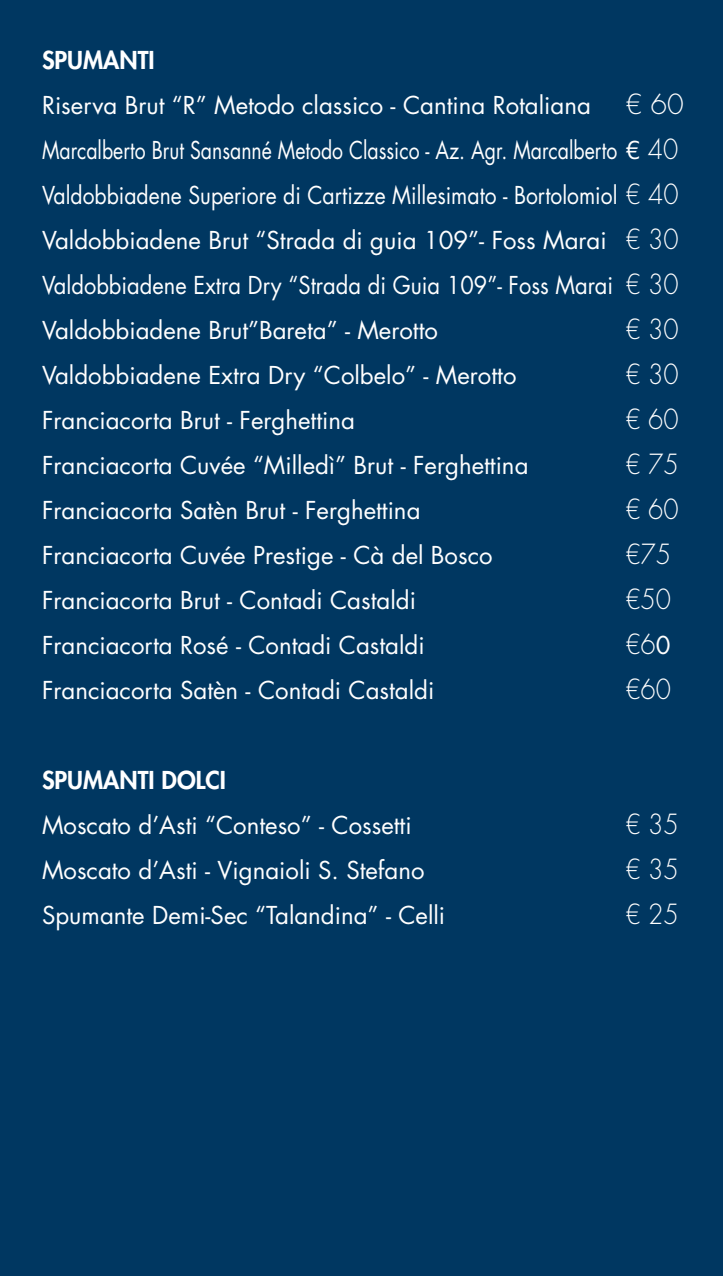
<style>
.page{position:relative;width:723px;height:1276px;background:#003761}
.page>*{position:absolute;margin:0;border:0;box-sizing:border-box;transform-origin:0 0}
.t1{font:300 27px "Futura Std";color:#fff;scale:.91 1}
.t2{font:300 27px "Futura Std";color:#fff}
.t3{font:24px "Futura Std";color:#fff}
.t4{font:24px/45px "Futura Std";color:#fff;text-align:justify;scale:.81 1}
.t5{font:800 24px "Futura Std";color:#fff}
.s1{font-weight:300;font-size:27px}
.s2{font-weight:400;font-size:24px}
</style>
<div class="page">
<p class="t5" style="left:42px;top:45px;width:114px">SPUMANTI</p>
<p class="t3" style="left:42px;top:90px;width:550px">Riserva Brut “R” Metodo classico - Cantina Rotaliana</p>
<p class="t2" style="left:625px;top:87px;width:60px">€ 60</p>
<p class="t4" style="left:42px;top:128px;width:787px">Marcalberto Brut Sansanné Metodo Classico - Az. Agr. Marcalberto € <span class="s1">40<br></span>Valdobbiadene Superiore di Cartizze Millesimato - Bortolomiol <span class="s1">€ 40<br></span>Valdobbiadene Brut “Strada di guia 109”- Foss Marai <span class="s1">€ 30<br></span>Valdobbiadene Extra Dry “Strada di Guia 109”- Foss Marai <span class="s1">€ 30<br></span>Valdobbiadene Brut”Bareta” - Merotto</p>
<p class="t1" style="left:625px;top:312px;width:60px">€ 30</p>
<p class="t3" style="left:42px;top:360px;width:476px">Valdobbiadene Extra Dry “Colbelo” - Merotto</p>
<p class="t1" style="left:625px;top:357px;width:60px">€ 30</p>
<p class="t3" style="left:42px;top:405px;width:314px">Franciacorta Brut - Ferghettina</p>
<p class="t1" style="left:625px;top:402px;width:60px">€ 60</p>
<p class="t3" style="left:42px;top:450px;width:488px">Franciacorta Cuvée “Milledì” Brut - Ferghettina</p>
<p class="t1" style="left:625px;top:447px;width:60px">€ 75</p>
<p class="t3" style="left:42px;top:495px;width:380px">Franciacorta Satèn Brut - Ferghettina</p>
<p class="t1" style="left:625px;top:492px;width:60px">€ 60</p>
<p class="t3" style="left:42px;top:540px;width:452px">Franciacorta Cuvée Prestige - Cà del Bosco</p>
<p class="t1" style="left:625px;top:537px;width:52px">€75</p>
<p class="t3" style="left:42px;top:585px;width:375px">Franciacorta Brut - Contadi Castaldi</p>
<p class="t1" style="left:625px;top:582px;width:52px">€50</p>
<p class="t3" style="left:42px;top:630px;width:384px">Franciacorta Rosé - Contadi Castaldi</p>
<p class="t1" style="left:625px;top:627px;width:51px">€6<span class="s2">0</span></p>
<p class="t3" style="left:42px;top:675px;width:394px">Franciacorta Satèn - Contadi Castaldi</p>
<p class="t1" style="left:625px;top:672px;width:52px">€60</p>
<p class="t5" style="left:42px;top:765px;width:185px">SPUMANTI DOLCI</p>
<p class="t3" style="left:42px;top:810px;width:371px">Moscato d’Asti “Conteso” - Cossetti</p>
<p class="t1" style="left:625px;top:807px;width:60px">€ 35</p>
<p class="t3" style="left:42px;top:855px;width:384px">Moscato d’Asti - Vignaioli S. Stefano</p>
<p class="t1" style="left:625px;top:852px;width:60px">€ 35</p>
<p class="t3" style="left:42px;top:900px;width:405px">Spumante Demi-Sec “Talandina” - Celli</p>
<p class="t1" style="left:625px;top:897px;width:60px">€ 25</p>
</div>
